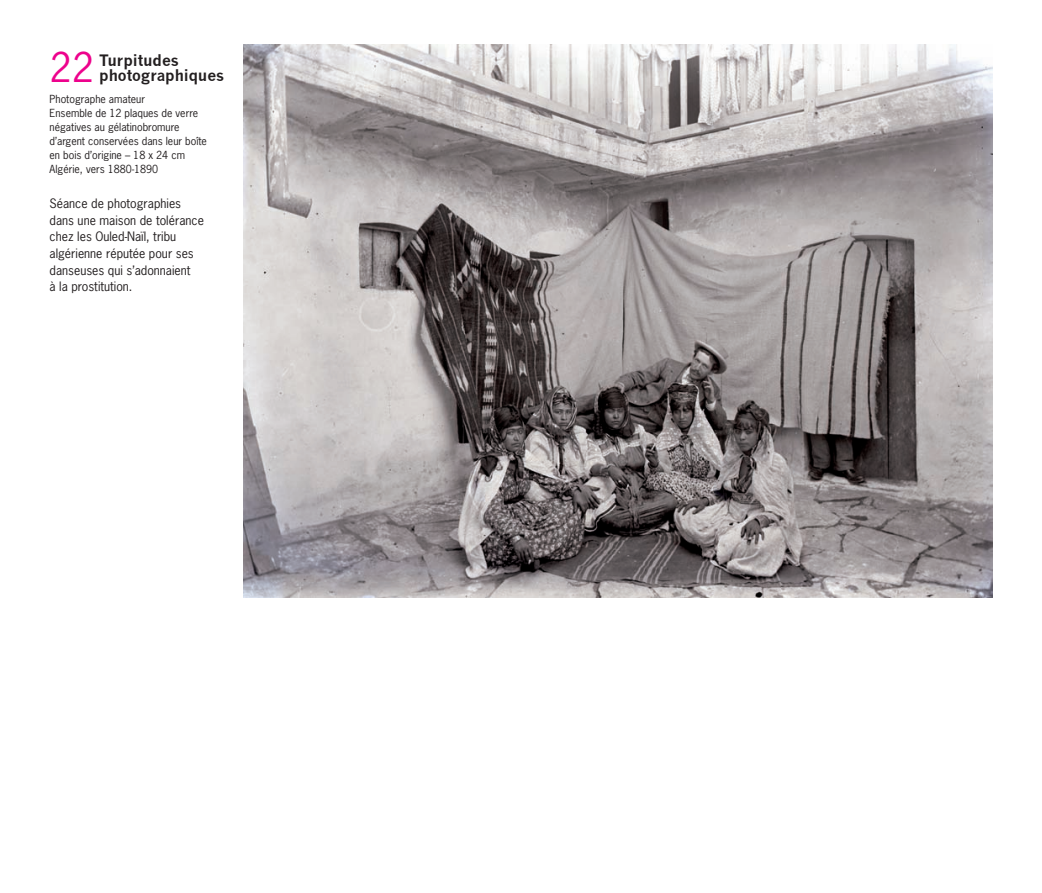
<style>
.page{position:relative;width:1042px;height:893px;background:#fff}
.page>*{position:absolute;margin:0;border:0;box-sizing:border-box;transform-origin:0 0}
.t1{font:38.5px "News Gothic";color:#ed028c}
.t2{font:700 15.4px/14.9px "News Gothic";color:#231f20}
.t3{font:12.25px/16.6px "News Gothic";color:#231f20}
.t4{font:10.5px/14px "News Gothic";color:#231f20}
</style>
<div class="page">
<img style="left:243px;top:45px;width:749px;height:553px">
<h1 class="t1" style="left:50px;top:42px;width:46px">22</h1>
<h2 class="t2" style="left:99px;top:53px;width:127px">Turpitudes photographiques</h2>
<p class="t4" style="left:50px;top:91px;width:159px">Photographe amateur<br>Ensemble de 12 plaques de verre négatives au gélatinobromure d’argent conservées dans leur boîte en bois d’origine – 18 x 24 cm<br>Algérie, vers 1880-1890</p>
<p class="t3" style="left:50px;top:195px;width:156px">Séance de photographies dans une maison de tolérance chez les Ouled-Naïl, tribu algérienne réputée pour ses danseuses qui s’adonnaient<br>à la prostitution.</p>
</div>
